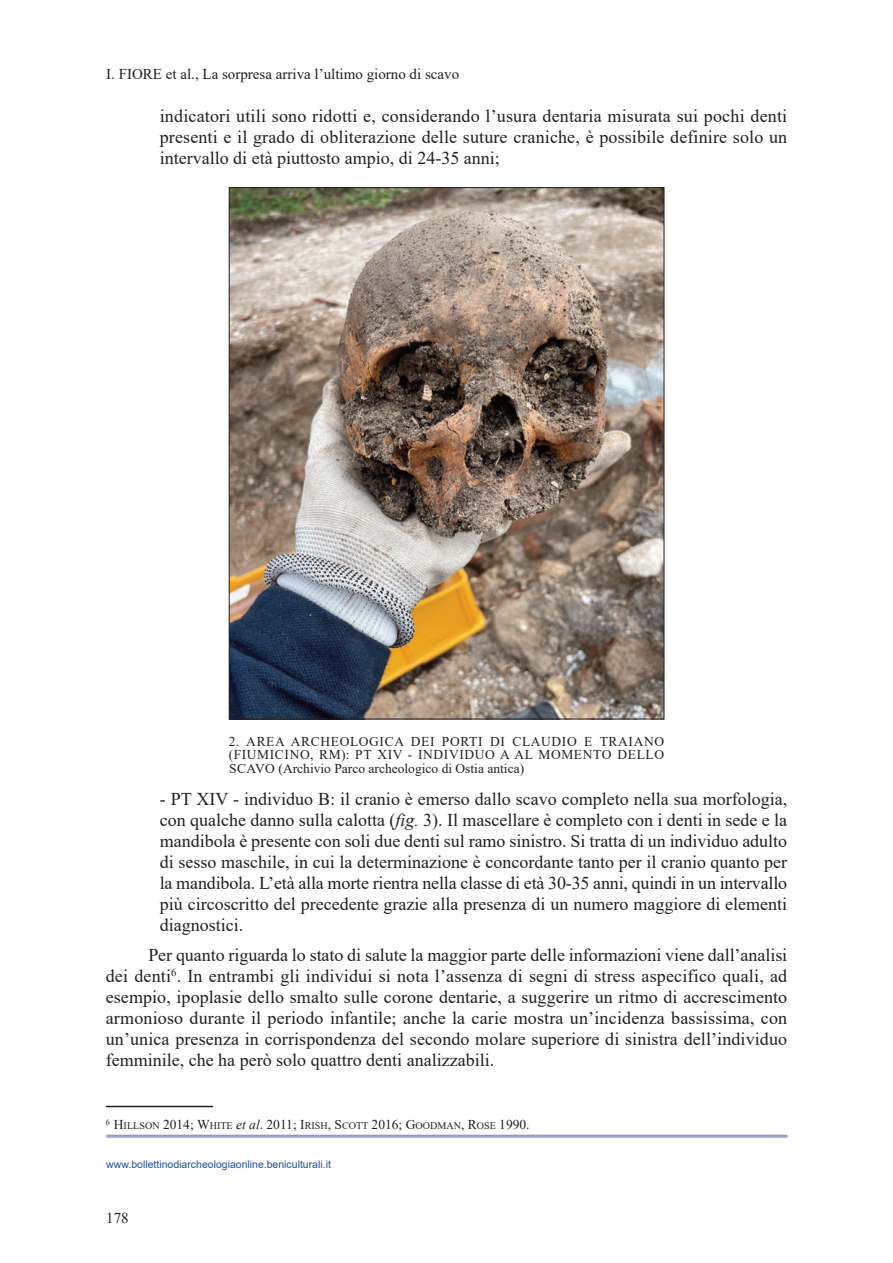
<style>
.page{position:relative;width:893px;height:1263px;background:#fff}
.page>*{position:absolute;margin:0;border:0;box-sizing:border-box;transform-origin:0 0}
.t1{font:18px/21px "Times New Roman";color:#231f20;text-align:justify}
.t2{font:15px "Times New Roman";color:#231f20}
.t3{font:13.5px/13.5px "Times New Roman";color:#231f20;text-align:justify}
.t4{font:10.5px "Arial";color:#1e51a3}
.s1{font-style:italic}
.s2{font-size:10.2px}
</style>
<div class="page">
<hr style="left:106px;top:1135px;width:681px;height:1px;background:#8e99cd">
<hr style="left:106px;top:1136px;width:682px;height:2px;background:#8e99cd">
<hr style="left:106px;top:1106px;width:107px;height:1px;background:#231f20">
<img style="left:231px;top:189px;width:431px;height:528px">
<p class="t2" style="left:106px;top:65px;width:354px">I. FIORE et al., La sorpresa arriva l’ultimo giorno di scavo</p>
<p class="t1" style="left:160px;top:105px;width:629px">indicatori utili sono ridotti e, considerando l’usura dentaria misurata sui pochi denti presenti e il grado di obliterazione delle suture craniche, è possibile definire solo un intervallo di età piuttosto ampio, di 24-35 anni;</p>
<p class="t3" style="left:229px;top:734px;width:437px">2. AREA ARCHEOLOGICA DEI PORTI DI CLAUDIO E TRAIANO (FIUMICINO, RM): PT XIV - INDIVIDUO A AL MOMENTO DELLO SCAVO (Archivio Parco archeologico di Ostia antica)</p>
<p class="t1" style="left:160px;top:789px;width:629px">- PT XIV - individuo B: il cranio è emerso dallo scavo completo nella sua morfologia, con qualche danno sulla calotta (<span class="s1">fig.</span> 3). Il mascellare è completo con i denti in sede e la mandibola è presente con soli due denti sul ramo sinistro. Si tratta di un individuo adulto di sesso maschile, in cui la determinazione è concordante tanto per il cranio quanto per la mandibola. L’età alla morte rientra nella classe di età 30-35 anni, quindi in un intervallo più circoscritto del precedente grazie alla presenza di un numero maggiore di elementi diagnostici.</p>
<p class="t1" style="left:106px;top:944px;width:683px;text-indent:43px">Per quanto riguarda lo stato di salute la maggior parte delle informazioni viene dall’analisi dei denti<sup>6</sup>. In entrambi gli individui si nota l’assenza di segni di stress aspecifico quali, ad esempio, ipoplasie dello smalto sulle corone dentarie, a suggerire un ritmo di accrescimento armonioso durante il periodo infantile; anche la carie mostra un’incidenza bassissima, con un’unica presenza in corrispondenza del secondo molare superiore di sinistra dell’individuo femminile, che ha però solo quattro denti analizzabili.</p>
<p class="t3" style="left:106px;top:1118px;width:425px"><sup>6</sup> H<span class="s2">ILLSON</span> 2014; W<span class="s2">HITE</span> <span class="s1">et al</span>. 2011; I<span class="s2">RISH</span>, S<span class="s2">COTT</span> 2016; G<span class="s2">OODMAN</span>, R<span class="s2">OSE</span> 1990.</p>
<p class="t4" style="left:106px;top:1159px;width:226px">www.bollettinodiarcheologiaonline.beniculturali.it</p>
<p class="t2" style="left:106px;top:1209px;width:24px">178</p>
</div>
